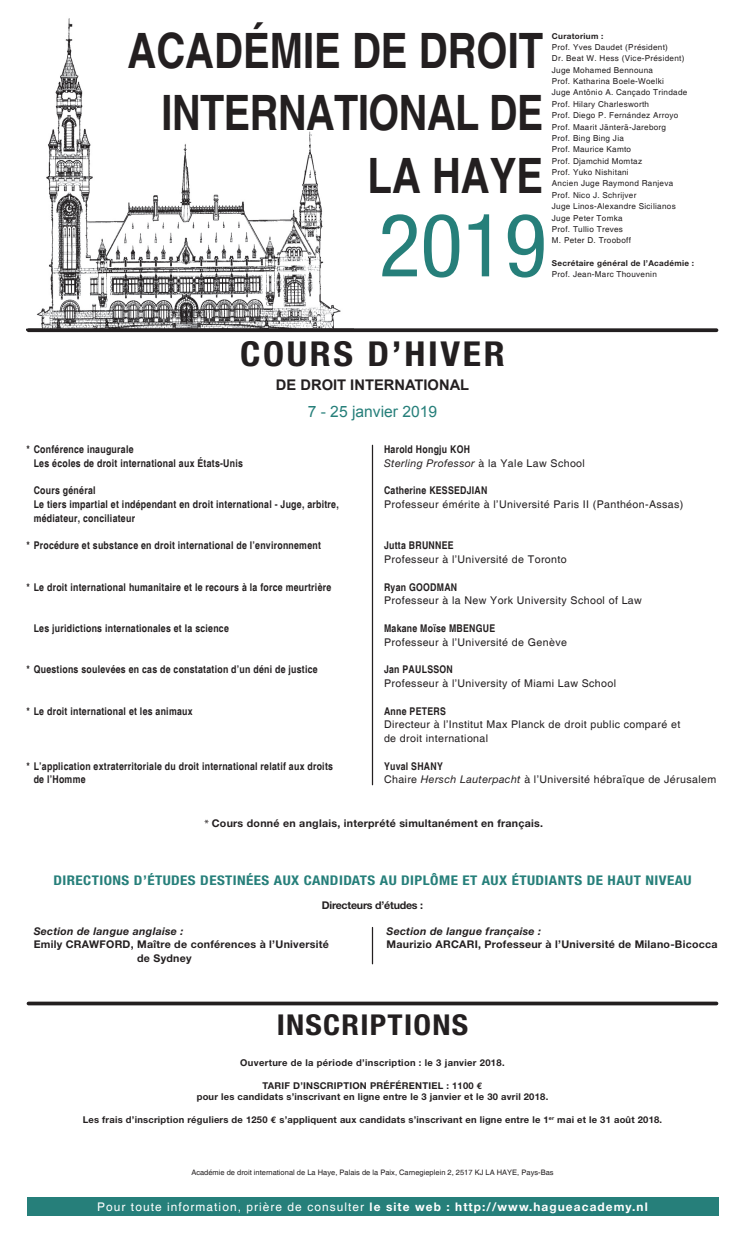
<style>
.page{position:relative;width:745px;height:1241px;background:#fff}
.page>*{position:absolute;margin:0;border:0;box-sizing:border-box;transform-origin:0 0}
.t1{font:condensed 87.5px "Helvetica Neue";color:#267f7a}
.t2{font:700 condensed 48.75px/62.5px "Helvetica";color:#231f20;text-align:right}
.t3{font:700 condensed 34.38px "Helvetica Neue";letter-spacing:.07em;color:#231f20;scale:1.1 1}
.t4{font:700 condensed 28.75px "Helvetica Neue";letter-spacing:.04em;color:#231f20;scale:1.1 1}
.t5{font:15.62px "Arial";color:#267f7a}
.t6{font:700 14.69px "Arial";color:#231f20}
.t7{font:700 condensed 13.38px "Helvetica Neue";letter-spacing:.03em;color:#267f7a;scale:1.12 1}
.t8{font:11.88px "Helvetica";letter-spacing:.09em;color:#fff}
.t9{font:700 condensed 10.62px/13.8px "Helvetica";letter-spacing:.025em;color:#231f20}
.t10{font:10.62px/13.8px "Helvetica";letter-spacing:.035em;color:#231f20}
.t11{font:700 10.62px/13.8px "Helvetica Neue";letter-spacing:.025em;color:#231f20}
.t12{font:italic 700 10.62px "Helvetica Neue";letter-spacing:.025em;color:#231f20}
.t13{font:italic 10.62px "Helvetica Neue";letter-spacing:.035em;color:#231f20}
.t14{font:700 10.62px "Helvetica Neue";letter-spacing:-.02em;color:#231f20}
.t15{font:700 9.38px/11.2px "Helvetica Neue";letter-spacing:.025em;color:#231f20;text-align:center}
.t16{font:8.12px/11.4px "Helvetica";letter-spacing:.035em;color:#231f20}
.t17{font:700 8.12px "Helvetica Neue";letter-spacing:.035em;color:#231f20}
.t18{font:7.5px "Helvetica";color:#231f20}
.s1{font-family:"Helvetica";font-style:normal}
.s2{font-weight:700;font-stretch:condensed}
.s3{font-family:"Helvetica Neue";font-style:italic}
.s4{font-family:"Myriad Pro";font-weight:400}
.s5{font-family:"Euro Mono"}
.s6{font-family:"Helvetica Neue";font-weight:700}
</style>
<div class="page">
<img style="left:27px;top:18px;width:327px;height:315px">
<svg style="left:28px;top:328px;width:688px;height:4px;background:#302d2e"></svg>
<hr style="left:371px;top:445px;width:2px;height:339px;background:#231f20">
<svg style="left:28px;top:1001px;width:688px;height:4px;background:#454242"></svg>
<div style="left:27px;top:1196px;width:691px;height:19px;background:#267f7a"></div>
<hr style="left:371px;top:927px;width:2px;height:36px;background:#231f20">
<h2 class="t2" style="left:127px;top:20px;width:417px">ACADÉMIE DE DROIT<br>INTERNATIONAL DE<br>LA HAYE</h2>
<h1 class="t1" style="left:378px;top:195px;width:169px">2019</h1>
<p class="t17" style="left:551px;top:31px;width:53px">Curatorium :</p>
<p class="t16" style="left:551px;top:42px;width:137px">Prof. Yves Daudet (Président)<br>Dr. Beat W. Hess (Vice-Président)<br>Juge Mohamed Bennouna<br>Prof. Katharina Boele-Woelki<br>Juge Antônio A. Cançado Trindade<br>Prof. Hilary Charlesworth<br>Prof. Diego P. Fernández Arroyo<br>Prof. Maarit Jänterä-Jareborg<br>Prof. Bing Bing Jia<br>Prof. Maurice Kamto<br>Prof. Djamchid Momtaz<br>Prof. Yuko Nishitani<br>Ancien Juge Raymond Ranjeva<br>Prof. Nico J. Schrijver<br>Juge Linos-Alexandre Sicilianos<br>Juge Peter Tomka<br>Prof. Tullio Treves<br>M. Peter D. Trooboff</p>
<p class="t17" style="left:551px;top:258px;width:144px">Secrétaire général de l’Académie :</p>
<p class="t16" style="left:551px;top:269px;width:106px">Prof. Jean-Marc Thouvenin</p>
<h3 class="t3" style="left:240px;top:333px;width:242px">COURS D’HIVER</h3>
<h3 class="t6" style="left:276px;top:375px;width:195px">DE DROIT INTERNATIONAL</h3>
<h3 class="t5" style="left:307px;top:401px;width:131px">7 - 25 janvier 2019</h3>
<p class="t9" style="left:34px;top:442px;width:211px;text-indent:-7px">* Conférence inaugurale<br>Les écoles de droit international aux États-Unis</p>
<p class="t9" style="left:34px;top:484px;width:306px">Cours général<br>Le tiers impartial et indépendant en droit international - Juge, arbitre, médiateur, conciliateur</p>
<p class="t9" style="left:27px;top:539px;width:295px">* Procédure et substance en droit international de l’environnement</p>
<p class="t9" style="left:27px;top:580px;width:306px">* Le droit international humanitaire et le recours à la force meurtrière</p>
<p class="t9" style="left:34px;top:621px;width:197px">Les juridictions internationales et la science</p>
<p class="t9" style="left:27px;top:662px;width:292px">* Questions soulevées en cas de constatation d’un déni de justice</p>
<p class="t9" style="left:27px;top:704px;width:167px">* Le droit international et les animaux</p>
<p class="t9" style="left:384px;top:442px;width:88px">Harold Hongju KOH</p>
<p class="t13" style="left:384px;top:456px;width:202px">Sterling Professor <span class="s1">à la Yale Law School</span></p>
<p class="t9" style="left:384px;top:484px;width:105px">Catherine KESSEDJIAN</p>
<p class="t10" style="left:384px;top:498px;width:301px">Professeur émérite à l’Université Paris II (Panthéon-Assas)</p>
<p class="t9" style="left:384px;top:539px;width:71px">Jutta BRUNNEE</p>
<p class="t10" style="left:384px;top:553px;width:184px">Professeur à l’Université de Toronto</p>
<p class="t9" style="left:384px;top:580px;width:75px">Ryan GOODMAN</p>
<p class="t10" style="left:384px;top:594px;width:259px">Professeur à la New York University School of Law</p>
<p class="t9" style="left:384px;top:621px;width:113px">Makane Moïse MBENGUE</p>
<p class="t10" style="left:384px;top:635px;width:184px">Professeur à l’Université de Genève</p>
<p class="t9" style="left:384px;top:662px;width:70px">Jan PAULSSON</p>
<p class="t10" style="left:384px;top:676px;width:233px">Professeur à l’University of Miami Law School</p>
<p class="t9" style="left:384px;top:703px;width:63px">Anne PETERS</p>
<p class="t10" style="left:384px;top:718px;width:297px">Directeur à l’Institut Max Planck de droit public comparé et de droit international</p>
<p class="t10" style="left:384px;top:759px;width:333px"><span class="s2">Yuval SHANY<br></span>Chaire <span class="s3">Hersch Lauterpacht</span> à l’Université hébraïque de Jérusalem</p>
<p class="t9" style="left:34px;top:759px;width:300px;text-indent:-7px">* L’application extraterritoriale du droit international relatif aux droits de l’Homme</p>
<p class="t11" style="left:204px;top:816px;width:340px"><span class="s4">*</span> Cours donné en anglais, interprété simultanément en français.</p>
<p class="t7" style="left:53px;top:871px;width:571px">DIRECTIONS D’ÉTUDES DESTINÉES AUX CANDIDATS AU DIPLÔME ET AUX ÉTUDIANTS DE HAUT NIVEAU</p>
<p class="t14" style="left:321px;top:898px;width:103px">Directeurs d’études :</p>
<p class="t12" style="left:34px;top:924px;width:151px">Section de langue anglaise :</p>
<p class="t11" style="left:137px;top:937px;width:193px;text-indent:-103px">Emily CRAWFORD, Maître de conférences à l’Université de Sydney</p>
<p class="t12" style="left:386px;top:924px;width:156px">Section de langue française :</p>
<p class="t11" style="left:386px;top:937px;width:332px">Maurizio ARCARI, Professeur à l’Université de Milano-Bicocca</p>
<h3 class="t4" style="left:276px;top:1007px;width:175px">INSCRIPTIONS</h3>
<p class="t15" style="left:240px;top:1057px;width:266px">Ouverture de la période d’inscription : le 3 janvier 2018.</p>
<p class="t15" style="left:196px;top:1079px;width:353px">TARIF D’INSCRIPTION PRÉFÉRENTIEL : 1100 <span class="s5">€<br></span>pour les candidats s’inscrivant en ligne entre le 3 janvier et le 30 avril 2018.</p>
<p class="t15" style="left:83px;top:1113px;width:580px">Les frais d’inscription réguliers de 1250 <span class="s5">€</span> s’appliquent aux candidats s’inscrivant en ligne entre le 1<sup>er</sup> mai et le 31 août 2018.</p>
<p class="t18" style="left:191px;top:1168px;width:363px">Académie de droit international de La Haye, Palais de la Paix, Carnegieplein 2, 2517 KJ LA HAYE, Pays-Bas</p>
<p class="t8" style="left:97px;top:1199px;width:551px">Pour toute information, prière de consulter <span class="s6">le site web : http://www.hagueacademy.nl</span></p>
</div>
